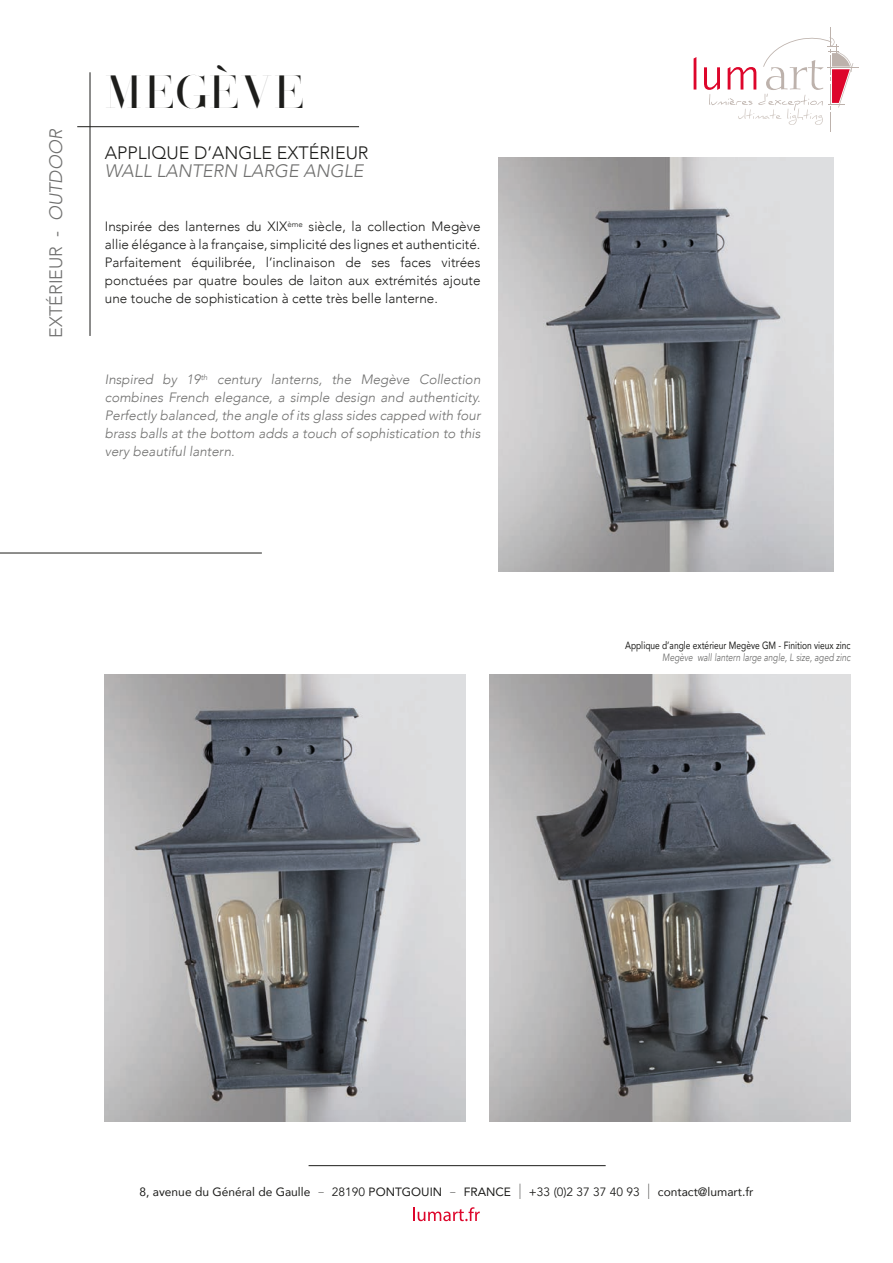
<style>
.page{position:relative;width:893px;height:1263px;background:#fff}
.page>*{position:absolute;margin:0;border:0;box-sizing:border-box;transform-origin:0 0}
.t1{font:46.5px "Henri Didot";letter-spacing:.035em;color:#1d1d1b}
.t2{font:300 18px "Avenir";color:#1d1d1b}
.t3{font:italic 300 18px "Avenir";color:#70706f}
.t4{font:300 18px "Avenir";color:#70706f}
.t5{font:300 13.5px/18px "Avenir";color:#1d1d1b;text-align:justify}
.t6{font:italic 300 13.5px/18px "Avenir";color:#70706f;text-align:justify}
.t7{font:12px "Avenir";color:#1d1d1b}
.t8{font:10.5px "Avenir";color:#1d1d1b;scale:.8 1}
.t9{font:italic 10.5px "Avenir";color:#70706f;scale:.8 1}
.s1{font-style:italic}
.s2{font-family:"Gotham";font-weight:100;font-size:21px}
.s3{font-style:inherit}
</style>
<div class="page">
<hr style="left:77px;top:126px;width:282px;height:1px;background:#1d1d1b">
<hr style="left:0;top:553px;width:262px;height:1px;background:#1d1d1b">
<hr style="left:309px;top:1165px;width:297px;height:1px;background:#1d1d1b">
<hr style="left:90px;top:72px;width:1px;height:264px;background:#1d1d1b">
<hr style="left:827px;top:68px;width:31px;height:1px;background:#bdb2ac">
<svg style="left:694px;top:57px;width:2px;height:33px"></svg>
<svg style="left:704px;top:27px;width:149px;height:105px"></svg>
<svg style="left:413px;top:1207px;width:67px;height:14px"></svg>
<img style="left:490px;top:674px;width:360px;height:447px">
<img style="left:105px;top:674px;width:361px;height:447px">
<img style="left:499px;top:157px;width:334px;height:415px">
<p class="t4" style="left:45px;top:338px;width:210px;rotate:-90deg">EXTÉRIEUR - <span class="s1">OUTDOOR</span></p>
<p class="t1" style="left:105px;top:62px;width:200px">MEGÈVE</p>
<p class="t2" style="left:105px;top:142px;width:265px">APPLIQUE D’ANGLE EXTÉRIEUR</p>
<p class="t3" style="left:105px;top:160px;width:260px">WALL LANTERN LARGE ANGLE</p>
<p class="t5" style="left:105px;top:218px;width:377px">Inspirée des lanternes du XIX<sup>ème</sup> siècle, la collection Megève allie élégance à la française, simplicité des lignes et authenticité.<br>Parfaitement équilibrée, l’inclinaison de ses faces vitrées ponctuées par quatre boules de laiton aux extrémités ajoute une touche de sophistication à cette très belle lanterne.</p>
<p class="t6" style="left:105px;top:371px;width:377px">Inspired by 19<sup>th</sup> century lanterns, the Megève Collection combines French elegance, a simple design and authenticity.<br>Perfectly balanced, the angle of its glass sides capped with four brass balls at the bottom adds a touch of sophistication to this very beautiful lantern.</p>
<p class="t8" style="left:625px;top:637px;width:283px">Applique d’angle extérieur Megève GM - Finition vieux zinc</p>
<p class="t9" style="left:662px;top:651px;width:237px">Megève wall lantern large angle, L size, aged zinc</p>
<p class="t7" style="left:140px;top:1182px;width:615px">8, avenue du Général de Gaulle <span class="s2">-</span> <span class="s3">28190</span> PONTGOUIN <span class="s2">-</span> FRANCE <span class="s2">l</span> +<span class="s3">33 (0)2 37 37 40 93</span> <span class="s2">l</span> contact@lumart.fr</p>
</div>
